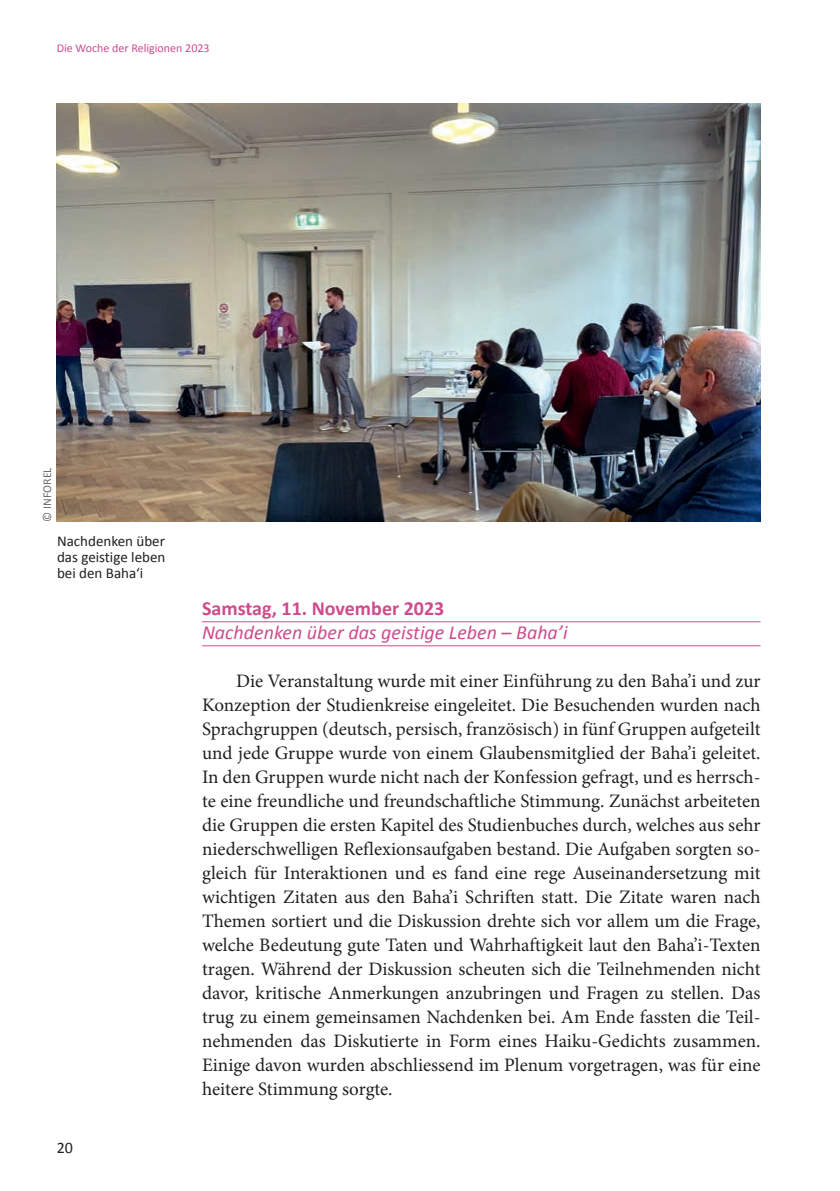
<style>
.page{position:relative;width:840px;height:1191px;background:#fff}
.page>*{position:absolute;margin:0;border:0;box-sizing:border-box;transform-origin:0 0}
.t1{font:italic 20px "Calibri";color:#cf4b8c}
.t2{font:700 20px "Calibri";color:#cf4b8c}
.t3{font:19px/24px "Minion Pro";color:#231f20;text-align:justify}
.t4{font:16px "Calibri";color:#231f20}
.t5{font:15px/16px "Calibri";color:#231f20;text-align:justify}
.t6{font:12px "Calibri";color:#cf4b8c}
.t7{font:12px "Calibri";color:#6c6d70}
</style>
<div class="page">
<hr style="left:202px;top:621px;width:558px;height:1px;background:#cf4b8c">
<hr style="left:202px;top:645px;width:558px;height:1px;background:#cf4b8c">
<img style="left:57px;top:103px;width:703px;height:419px">
<p class="t6" style="left:57px;top:40px;width:154px">Die Woche der Religionen 2023</p>
<p class="t7" style="left:39px;top:522px;width:56px;rotate:-90deg">© INFOREL</p>
<p class="t5" style="left:57px;top:533px;width:110px">Nachdenken über das geistige leben bei den Baha‘i</p>
<p class="t4" style="left:57px;top:1138px;width:18px">20</p>
<p class="t2" style="left:202px;top:595px;width:243px">Samstag, 11. November 2023</p>
<p class="t1" style="left:202px;top:618px;width:367px">Nachdenken über das geistige Leben – Baha’i</p>
<p class="t3" style="left:202px;top:668px;width:559px;text-indent:34px">Die Veranstaltung wurde mit einer Einführung zu den Baha’i und zur Konzeption der Studienkreise eingeleitet. Die Besuchenden wurden nach Sprachgruppen (deutsch, persisch, französisch) in fünf Gruppen aufgeteilt und jede Gruppe wurde von einem Glaubensmitglied der Baha’i geleitet.<br>In den Gruppen wurde nicht nach der Konfession gefragt, und es herrsch&shy;te eine freundliche und freundschaftliche Stimmung. Zunächst arbeiteten die Gruppen die ersten Kapitel des Studienbuches durch, welches aus sehr niederschwelligen Reflexionsaufgaben bestand. Die Aufgaben sorgten so&shy;gleich für Interaktionen und es fand eine rege Auseinandersetzung mit wichtigen Zitaten aus den Baha’i Schriften statt. Die Zitate waren nach Themen sortiert und die Diskussion drehte sich vor allem um die Frage, welche Bedeutung gute Taten und Wahrhaftigkeit laut den Baha’i-Texten tragen. Während der Diskussion scheuten sich die Teilnehmenden nicht davor, kritische Anmerkungen anzubringen und Fragen zu stellen. Das trug zu einem gemeinsamen Nachdenken bei. Am Ende fassten die Teil&shy;nehmenden das Diskutierte in Form eines Haiku-Gedichts zusammen.<br>Einige davon wurden abschliessend im Plenum vorgetragen, was für eine heitere Stimmung sorgte.</p>
</div>
